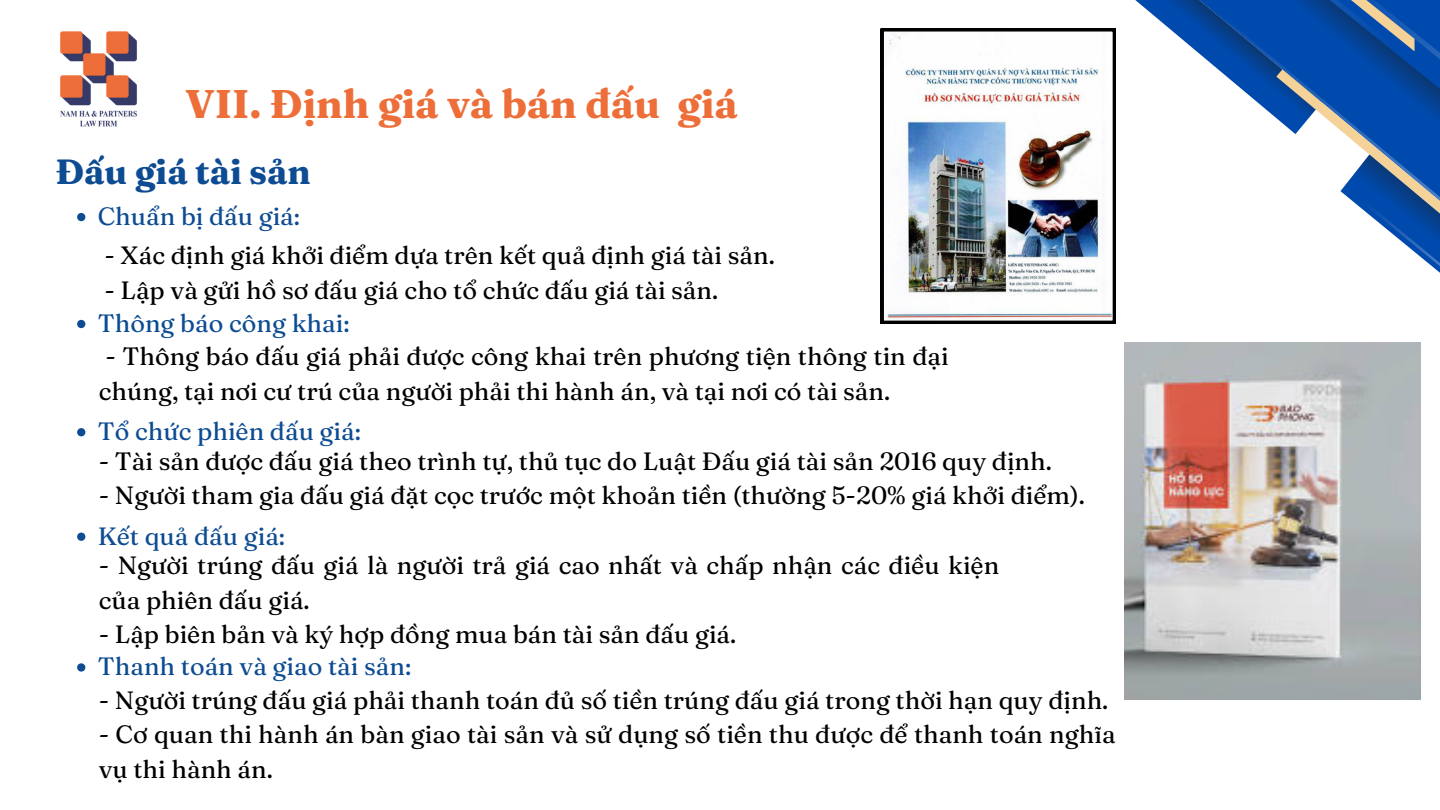
<style>
.page{position:relative;width:1440px;height:810px;background:#fff}
.page>*{position:absolute;margin:0;border:0;box-sizing:border-box;transform-origin:0 0}
.t1{font:700 40px "Fraunces 9 pt";color:#ed6e38}
.t2{font:700 35px "Fraunces 9 pt";color:#0d4c93}
.t3{font:25px/34.5px "Fraunces 9 pt";color:#000}
.t4{font:25px "Fraunces 9 pt";color:#0d4c93}
</style>
<div class="page">
<img style="left:60px;top:31px;width:77px;height:96px">
<svg style="left:1087px;top:0;width:353px;height:273px"></svg>
<img style="left:881px;top:29px;width:235px;height:294px">
<img style="left:1125px;top:342px;width:295px;height:357px">
<svg style="left:77px;top:213px;width:8px;height:8px"></svg>
<svg style="left:77px;top:320px;width:8px;height:8px"></svg>
<svg style="left:77px;top:428px;width:8px;height:8px"></svg>
<svg style="left:77px;top:533px;width:8px;height:8px"></svg>
<svg style="left:77px;top:663px;width:8px;height:9px"></svg>
<p class="t1" style="left:185px;top:78px;width:554px">VII. Định giá và bán đấu giá</p>
<p class="t2" style="left:55px;top:150px;width:257px">Đấu giá tài sản</p>
<h1 class="t4" style="left:98px;top:200px;width:204px">Chuẩn bị đấu giá:</h1>
<p class="t3" style="left:104px;top:238px;width:672px">- Xác định giá khởi điểm dựa trên kết quả định giá tài sản.</p>
<p class="t3" style="left:104px;top:272px;width:615px">- Lập và gửi hồ sơ đấu giá cho tổ chức đấu giá tài sản.</p>
<p class="t4" style="left:98px;top:307px;width:253px">Thông báo công khai:</p>
<p class="t3" style="left:99px;top:339px;width:852px">- Thông báo đấu giá phải được công khai trên phương tiện thông tin đại chúng, tại nơi cư trú của người phải thi hành án, và tại nơi có tài sản.</p>
<p class="t4" style="left:98px;top:416px;width:265px">Tổ chức phiên đấu giá:</p>
<p class="t3" style="left:99px;top:444px;width:955px">- Tài sản được đấu giá theo trình tự, thủ tục do Luật Đấu giá tài sản 2016 quy định.</p>
<p class="t3" style="left:99px;top:478px;width:987px">- Người tham gia đấu giá đặt cọc trước một khoản tiền (thường 5-20% giá khởi điểm).</p>
<p class="t4" style="left:98px;top:520px;width:189px">Kết quả đấu giá:</p>
<p class="t3" style="left:99px;top:548px;width:902px">- Người trúng đấu giá là người trả giá cao nhất và chấp nhận các điều kiện của phiên đấu giá.</p>
<p class="t3" style="left:99px;top:617px;width:639px">- Lập biên bản và ký hợp đồng mua bán tài sản đấu giá.</p>
<p class="t4" style="left:98px;top:651px;width:315px">Thanh toán và giao tài sản:</p>
<p class="t3" style="left:99px;top:683px;width:1011px">- Người trúng đấu giá phải thanh toán đủ số tiền trúng đấu giá trong thời hạn quy định.</p>
<p class="t3" style="left:99px;top:717px;width:1018px">- Cơ quan thi hành án bàn giao tài sản và sử dụng số tiền thu được để thanh toán nghĩa vụ thi hành án.</p>
</div>
